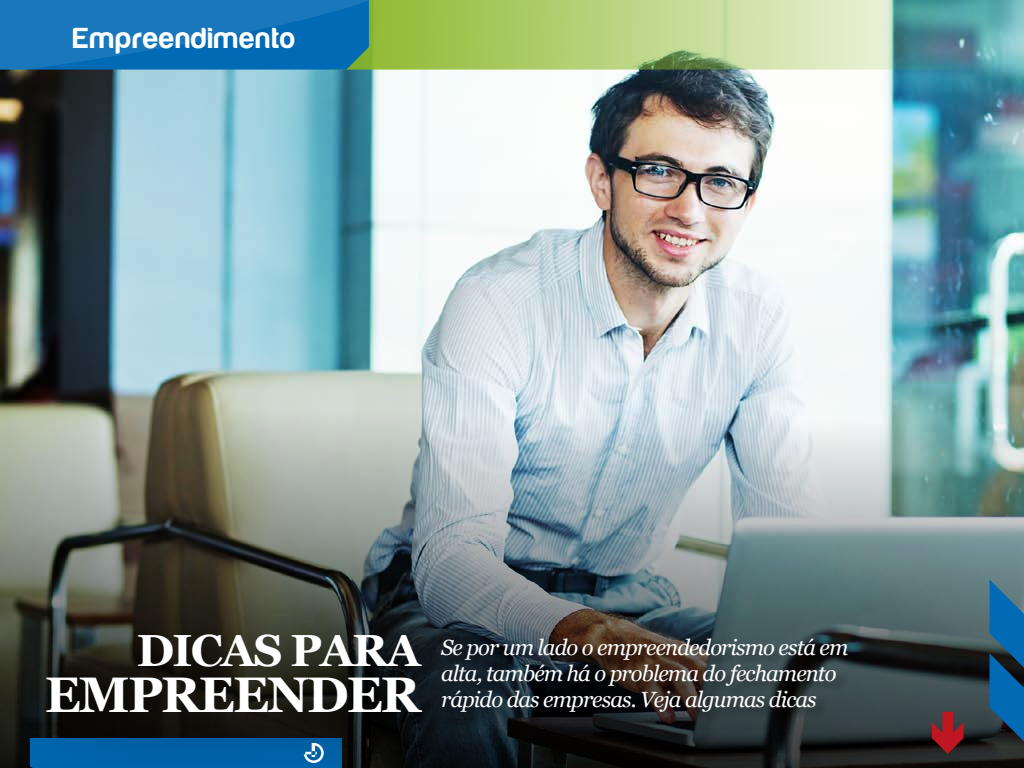
<style>
.page{position:relative;width:1024px;height:768px;background:#fff}
.page>*{position:absolute;margin:0;border:0;box-sizing:border-box;transform-origin:0 0}
.t1{font:700 50px "Georgia";letter-spacing:-.04em;color:#fff}
.t2{font:700 45px "Georgia";letter-spacing:-.04em;color:#fff}
.t3{font:30px "Harabara";letter-spacing:.05em;color:#fff}
.t4{font:italic 22px/26px "Georgia";letter-spacing:-.04em;color:#fff}
</style>
<div class="page">
<img style="left:0;top:70px;width:1024px;height:124px">
<svg style="left:369px;top:0;width:655px;height:70px;background:#a5c78a"></svg>
<svg style="left:0;top:0;width:369px;height:70px;background:#1073b6"></svg>
<img style="left:0;top:194px;width:1024px;height:574px">
<svg style="left:0;top:543px;width:508px;height:225px;background:#2e312c"></svg>
<div style="left:30px;top:738px;width:312px;height:30px;background:#0062a8"></div>
<div style="left:442px;top:640px;width:417px;height:84px;background:#000;opacity:.31"></div>
<svg style="left:932px;top:712px;width:32px;height:42px"></svg>
<svg style="left:990px;top:580px;width:34px;height:161px;background:#125d8e"></svg>
<h3 class="t3" style="left:73px;top:22px;width:223px">Empreendimento</h3>
<h2 class="t2" style="left:137px;top:616px;width:285px">DICAS PARA</h2>
<h1 class="t1" style="left:45px;top:657px;width:377px">EMPREENDER</h1>
<p class="t4" style="left:441px;top:633px;width:409px">Se por um lado o empreendedorismo está em alta, também há o problema do fechamento rápido das empresas. Veja algumas dicas</p>
</div>
